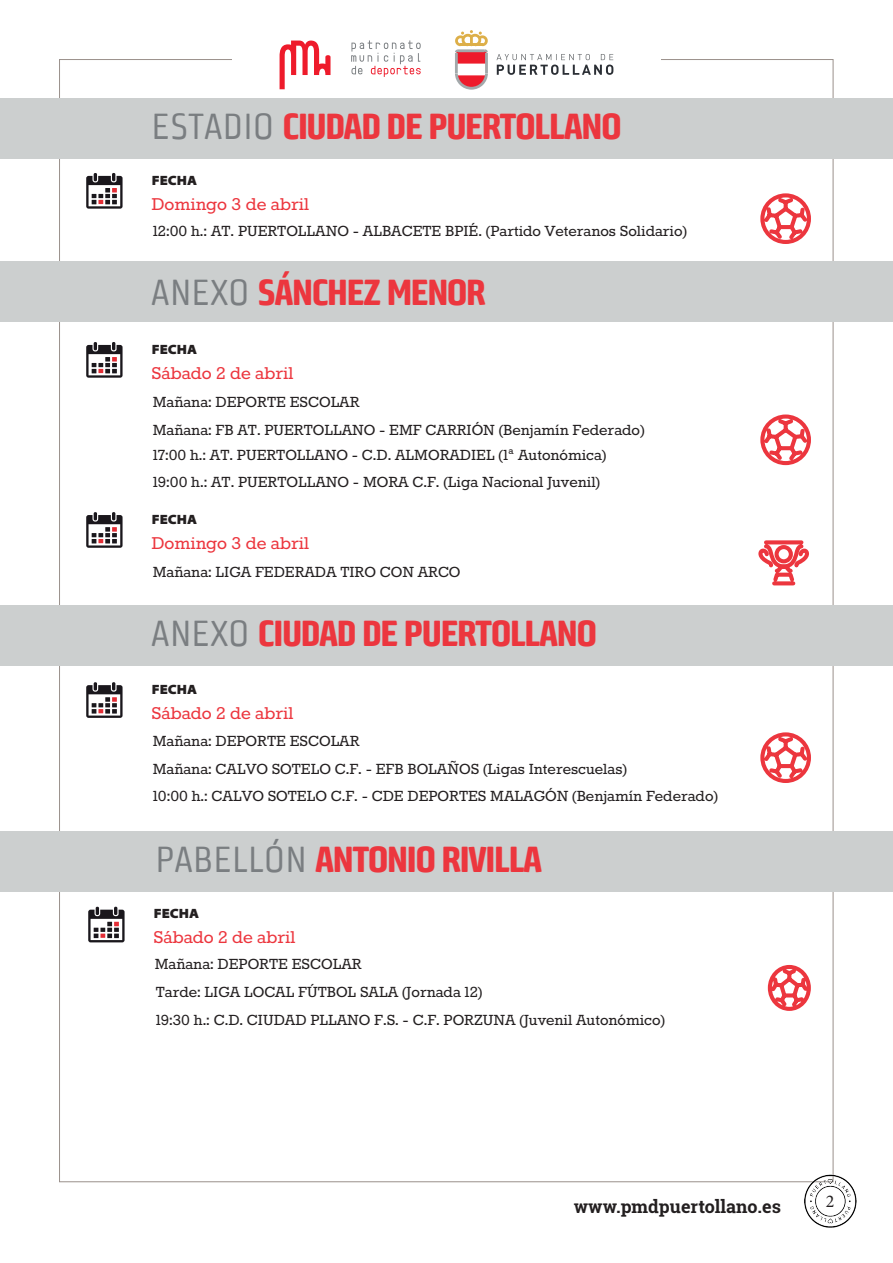
<style>
.page{position:relative;width:893px;height:1263px;background:#fff}
.page>*{position:absolute;margin:0;border:0;box-sizing:border-box;transform-origin:0 0}
.cabecera{font:800 36px "Bunuelo Clean Pro";letter-spacing:-.04em;color:#ec363e}
.texto_fecha{font:21px "Rokkitt";color:#ec363e}
.texto{font:18px "Rokkitt";color:#231f20}
.t1{font:700 18px "Roboto Slab";color:#231f20}
.t2{font:18px "Minion Pro";color:#231f20}
.fecha{font:900 13.5px "Santana";color:#231f20}
.s1{font-weight:400;color:#7a7e81}
</style>
<div class="page">
<svg style="left:351px;top:40px;width:70px;height:37px"></svg>
<svg style="left:280px;top:41px;width:50px;height:48px"></svg>
<svg style="left:455px;top:30px;width:33px;height:60px"></svg>
<svg style="left:496px;top:54px;width:117px;height:21px"></svg>
<img style="left:781px;top:1168px;width:76px;height:60px">
<div style="left:0;top:261px;width:893px;height:60px;background:#cccfcf"></div>
<div style="left:0;top:98px;width:893px;height:61px;background:#cccfcf"></div>
<svg style="left:86px;top:173px;width:37px;height:36px"></svg>
<svg style="left:760px;top:193px;width:51px;height:51px"></svg>
<svg style="left:760px;top:414px;width:51px;height:52px"></svg>
<div style="left:0;top:605px;width:893px;height:61px;background:#cccfcf"></div>
<svg style="left:86px;top:682px;width:37px;height:36px"></svg>
<svg style="left:760px;top:732px;width:51px;height:51px"></svg>
<svg style="left:86px;top:342px;width:37px;height:36px"></svg>
<div style="left:0;top:831px;width:893px;height:60px;background:#cccfcf"></div>
<svg style="left:88px;top:907px;width:37px;height:35px"></svg>
<svg style="left:767px;top:964px;width:44px;height:47px"></svg>
<svg style="left:86px;top:512px;width:37px;height:36px"></svg>
<svg style="left:758px;top:540px;width:51px;height:46px"></svg>
<p class="cabecera" style="left:152px;top:105px;width:471px"><span class="s1">ESTADIO</span> CIUDAD DE PUERTOLLANO</p>
<p class="fecha" style="left:152px;top:173px;width:47px">FECHA</p>
<p class="texto_fecha" style="left:152px;top:194px;width:159px">Domingo 3 de abril</p>
<p class="texto" style="left:153px;top:222px;width:536px">12:00 h.: AT. PUERTOLLANO - ALBACETE BPIÉ. (Partido Veteranos Solidario)</p>
<p class="cabecera" style="left:151px;top:270px;width:336px"><span class="s1">ANEXO</span> SÁNCHEZ MENOR</p>
<p class="fecha" style="left:152px;top:342px;width:47px">FECHA</p>
<p class="texto_fecha" style="left:152px;top:363px;width:143px">Sábado 2 de abril</p>
<p class="texto" style="left:153px;top:393px;width:208px">Mañana: DEPORTE ESCOLAR</p>
<p class="texto" style="left:153px;top:421px;width:493px">Mañana: FB AT. PUERTOLLANO - EMF CARRIÓN (Benjamín Federado)</p>
<p class="texto" style="left:153px;top:447px;width:455px">17:00 h.: AT. PUERTOLLANO - C.D. ALMORADIEL (1ª Autonómica)</p>
<p class="texto" style="left:153px;top:473px;width:449px">19:00 h.: AT. PUERTOLLANO - MORA C.F. (Liga Nacional Juvenil)</p>
<p class="fecha" style="left:152px;top:512px;width:47px">FECHA</p>
<p class="texto_fecha" style="left:152px;top:533px;width:159px">Domingo 3 de abril</p>
<p class="texto" style="left:153px;top:563px;width:309px">Mañana: LIGA FEDERADA TIRO CON ARCO</p>
<p class="cabecera" style="left:151px;top:612px;width:447px"><span class="s1">ANEXO</span> CIUDAD DE PUERTOLLANO</p>
<p class="fecha" style="left:152px;top:682px;width:47px">FECHA</p>
<p class="texto_fecha" style="left:152px;top:703px;width:143px">Sábado 2 de abril</p>
<p class="texto" style="left:153px;top:732px;width:208px">Mañana: DEPORTE ESCOLAR</p>
<p class="texto" style="left:153px;top:760px;width:476px">Mañana: CALVO SOTELO C.F. - EFB BOLAÑOS (Ligas Interescuelas)</p>
<p class="texto" style="left:153px;top:788px;width:567px">10:00 h.: CALVO SOTELO C.F. - CDE DEPORTES MALAGÓN (Benjamín Federado)</p>
<p class="cabecera" style="left:156px;top:837px;width:388px"><span class="s1">PABELLÓN</span> ANTONIO RIVILLA</p>
<p class="fecha" style="left:154px;top:907px;width:47px">FECHA</p>
<p class="texto_fecha" style="left:154px;top:928px;width:143px">Sábado 2 de abril</p>
<p class="texto" style="left:155px;top:956px;width:208px">Mañana: DEPORTE ESCOLAR</p>
<p class="texto" style="left:156px;top:984px;width:328px">Tarde: LIGA LOCAL FÚTBOL SALA (Jornada 12)</p>
<p class="texto" style="left:156px;top:1011px;width:511px">19:30 h.: C.D. CIUDAD PLLANO F.S. - C.F. PORZUNA (Juvenil Autonómico)</p>
<p class="t1" style="left:574px;top:1194px;width:209px">www.pmdpuertollano.es</p>
<p class="t2" style="left:826px;top:1189px;width:10px">2</p>
</div>
